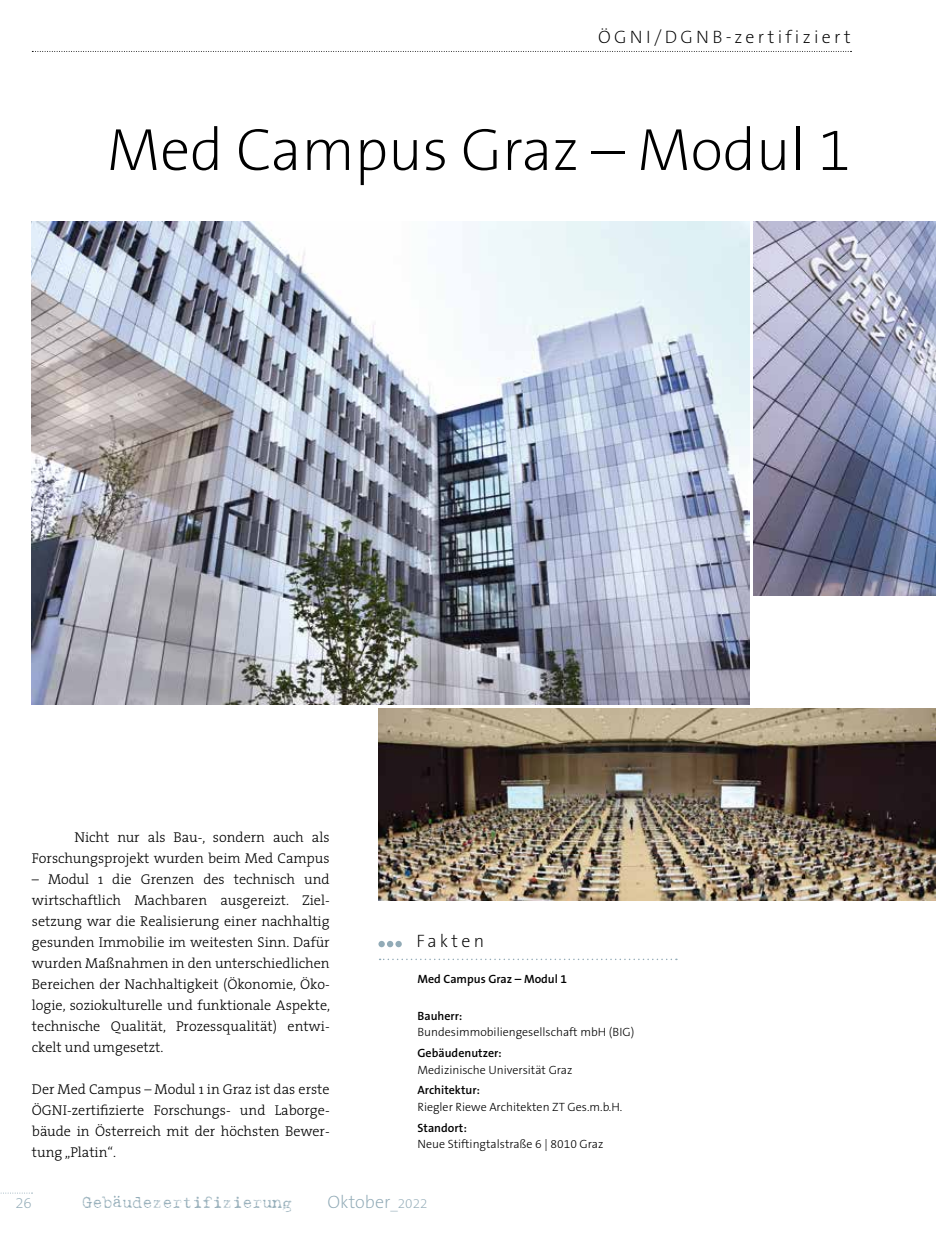
<style>
.page{position:relative;width:936px;height:1234px;background:#fff}
.page>*{position:absolute;margin:0;border:0;box-sizing:border-box;transform-origin:0 0}
.t1{font:200 60px "The Sans B2";letter-spacing:-.005em;color:#000}
.t2{font:200 18px "The Sans B2";letter-spacing:.18em;color:#000}
.t3{font:200 18px "The Sans B2";color:#92abb7}
.t4{font:16.5px "Harting";color:#92abb7}
.t5{font:200 15px "The Sans B2";color:#92abb7}
.t6{font:300 14.25px/21px "The Serif";color:#000;text-align:justify}
.t7{font:300 12px "The Sans B3";color:#000}
.t8{font:600 12px "The Sans B6";color:#000}
.s1{font-size:13.5px}
</style>
<div class="page">
<svg style="left:32px;top:51px;width:819px;height:1px"></svg>
<svg style="left:1px;top:1192px;width:32px;height:1px"></svg>
<img style="left:753px;top:221px;width:182px;height:374px">
<img style="left:32px;top:221px;width:717px;height:483px">
<img style="left:378px;top:708px;width:557px;height:192px">
<div style="left:378px;top:940px;width:7px;height:7px;background:#92abb7;border-radius:50%"></div>
<div style="left:387px;top:940px;width:6px;height:7px;background:#92abb7;border-radius:50%"></div>
<div style="left:395px;top:940px;width:7px;height:7px;background:#92abb7;border-radius:50%"></div>
<svg style="left:379px;top:958px;width:298px;height:1px"></svg>
<p class="t2" style="left:598px;top:27px;width:254px">ÖGNI/DGNB-zertifiziert</p>
<h1 class="t1" style="left:107px;top:117px;width:745px">Med Campus Graz – Modul 1</h1>
<p class="t6" style="left:32px;top:826px;width:299px;text-align:right">Nicht nur als Bau-, sondern auch als<br>Forschungsprojekt wurden beim Med Campus</p>
<p class="t6" style="left:32px;top:868px;width:300px">– Modul 1 die Grenzen des technisch und wirtschaftlich Machbaren ausgereizt. Ziel&shy;setzung war die Realisierung einer nachhaltig gesunden Immobilie im weitesten Sinn. Dafür wurden Maßnahmen in den unterschiedlichen Bereichen der Nachhaltigkeit (Ökonomie, Öko&shy;logie, soziokulturelle und funktionale Aspekte, technische Qualität, Prozessqualität) entwi&shy;ckelt und umgesetzt.</p>
<p class="t6" style="left:32px;top:1078px;width:299px">Der Med Campus – Modul 1 in Graz ist das erste ÖGNI-zertifizierte Forschungs- und Laborge&shy;bäude in Österreich mit der höchsten Bewer&shy;tung „Platin“.</p>
<p class="t2" style="left:416px;top:930px;width:69px">Fakten</p>
<p class="t8" style="left:417px;top:971px;width:151px">Med Campus Graz – Modul 1</p>
<p class="t8" style="left:417px;top:1009px;width:46px">Bauherr:</p>
<p class="t7" style="left:417px;top:1025px;width:218px">Bundesimmobiliengesellschaft mbH (BIG)</p>
<p class="t8" style="left:417px;top:1046px;width:86px">Gebäudenutzer:</p>
<p class="t7" style="left:417px;top:1062px;width:156px">Medizinische Universität Graz</p>
<p class="t8" style="left:417px;top:1083px;width:64px">Architektur:</p>
<p class="t7" style="left:417px;top:1100px;width:206px">Riegler Riewe Architekten ZT Ges.m.b.H.</p>
<p class="t8" style="left:417px;top:1120px;width:51px">Standort:</p>
<p class="t7" style="left:417px;top:1137px;width:187px">Neue Stiftingtalstraße 6 | 8010 Graz</p>
<p class="t5" style="left:15px;top:1194px;width:18px">26</p>
<p class="t4" style="left:83px;top:1194px;width:211px">Gebaudezertifizierung</p>
<p class="t3" style="left:327px;top:1192px;width:101px">Oktober<span class="s1">_2022</span></p>
</div>
